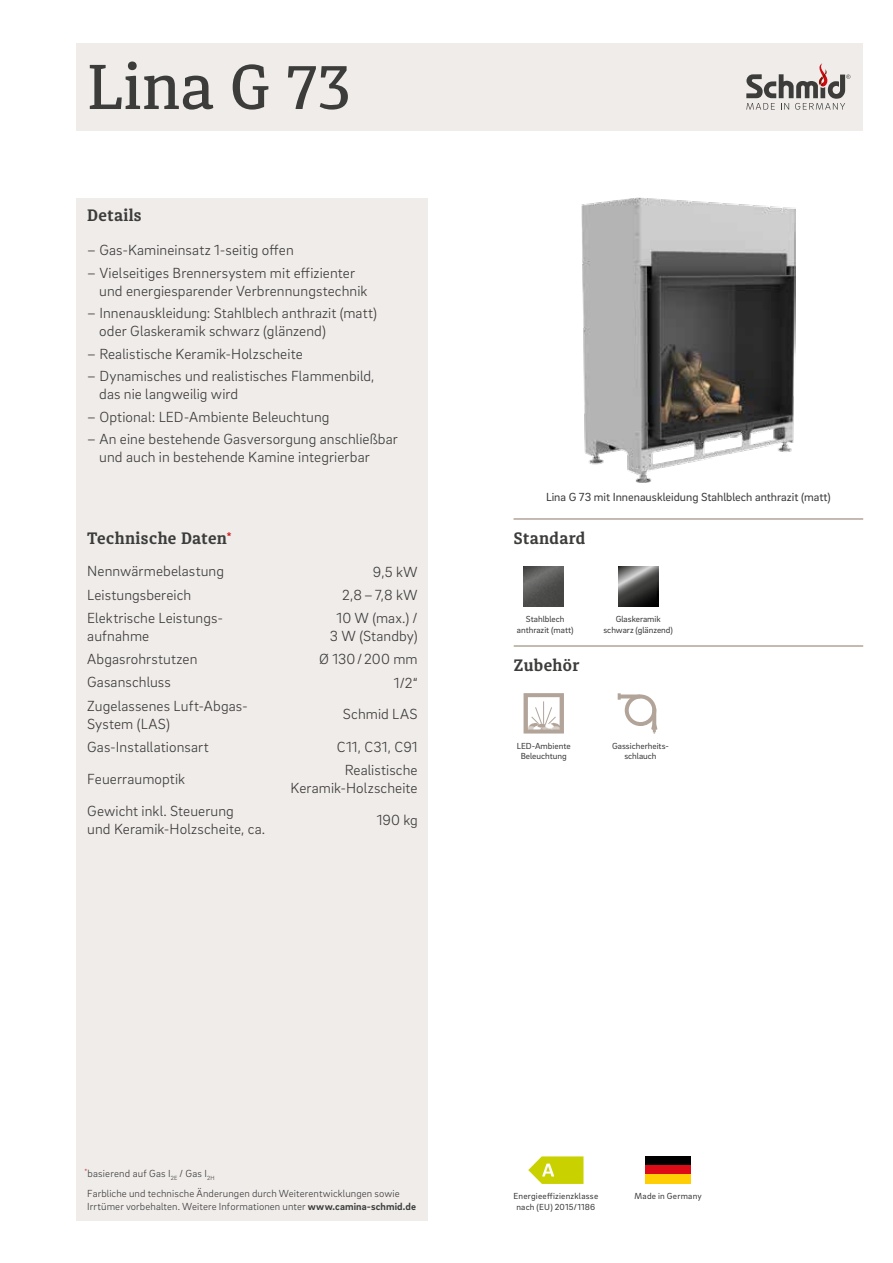
<style>
.page{position:relative;width:893px;height:1263px;background:#fff}
.page>*{position:absolute;margin:0;border:0;box-sizing:border-box;transform-origin:0 0}
.t1{font:500 63px "Diaria Pro";letter-spacing:-.005em;color:#3c3c3b}
.t2{font:700 16.5px "Diaria Pro";letter-spacing:.025em;color:#3c3c3b}
.t3{font:300 15px/18px "Brix Sans";letter-spacing:.005em;color:#3c3c3b}
.t4{font:12px "Brix Sans";color:#3c3c3b}
.t5{font:300 10.5px/12.6px "Brix Sans";letter-spacing:.01em;color:#3c3c3b}
.t6{font:9px/10.8px "Brix Sans";color:#3c3c3b;text-align:center}
.t7{font:9px "Brix Sans";letter-spacing:.025em;color:#3c3c3b}
.s1{font-weight:700}
</style>
<div class="page">
<div style="left:77px;top:198px;width:351px;height:1022px;background:#efecea"></div>
<div style="left:77px;top:43px;width:786px;height:87px;background:#efecea"></div>
<svg style="left:746px;top:63px;width:104px;height:47px"></svg>
<svg style="left:528px;top:1156px;width:55px;height:28px;background:#d3da30"></svg>
<div style="left:645px;top:1156px;width:46px;height:28px;background:#000"></div>
<div style="left:645px;top:1165px;width:46px;height:19px;background:#dd0b15"></div>
<div style="left:645px;top:1175px;width:46px;height:9px;background:#ffce05"></div>
<img style="left:524px;top:567px;width:40px;height:40px">
<img style="left:581px;top:198px;width:214px;height:284px">
<hr style="left:513px;top:518px;width:350px;height:2px;background:#b2a499">
<svg style="left:524px;top:693px;width:40px;height:40px"></svg>
<img style="left:618px;top:567px;width:40px;height:40px">
<hr style="left:514px;top:645px;width:349px;height:2px;background:#b2a499">
<svg style="left:618px;top:693px;width:40px;height:41px"></svg>
<h1 class="t1" style="left:87px;top:49px;width:266px">Lina G 73</h1>
<p class="t2" style="left:87px;top:205px;width:56px">Details</p>
<p class="t3" style="left:87px;top:241px;width:208px">– Gas-Kamineinsatz 1-seitig offen</p>
<p class="t3" style="left:99px;top:263px;width:270px;text-indent:-12px">– Vielseitiges Brennersystem mit effizienter und energiesparender Verbrennungstechnik</p>
<p class="t3" style="left:99px;top:304px;width:279px;text-indent:-12px">– Innenauskleidung: Stahlblech anthrazit (matt) oder Glaskeramik schwarz (glänzend)</p>
<p class="t3" style="left:87px;top:344px;width:217px">– Realistische Keramik-Holzscheite</p>
<p class="t3" style="left:99px;top:367px;width:277px;text-indent:-12px">– Dynamisches und realistisches Flammenbild, das nie langweilig wird</p>
<p class="t3" style="left:87px;top:407px;width:244px">– Optional: LED-Ambiente Beleuchtung</p>
<p class="t3" style="left:99px;top:430px;width:300px;text-indent:-12px">– An eine bestehende Gasversorgung anschließbar und auch in bestehende Kamine integrierbar</p>
<p class="t2" style="left:87px;top:528px;width:146px">Technische Daten<sup>*</sup></p>
<p class="t3" style="left:87px;top:559px;width:138px;line-height:23.4px">Nennwärmebelastung<br>Leistungsbereich<br>Elektrische Leistungs-</p>
<p class="t3" style="left:87px;top:624px;width:162px;line-height:23.1px">aufnahme<br>Abgasrohrstutzen<br>Gasanschluss<br>Zugelassenes Luft-Abgas-</p>
<p class="t3" style="left:87px;top:711px;width:123px;line-height:23.1px">System (LAS)<br>Gas-Installationsart</p>
<p class="t3" style="left:87px;top:762px;width:148px;line-height:32px">Feuerraumoptik<br>Gewicht inkl. Steuerung</p>
<p class="t3" style="left:87px;top:819px;width:180px">und Keramik-Holzscheite, ca.</p>
<p class="t3" style="left:336px;top:559px;width:83px;line-height:23.2px;text-align:right">9,5 kW<br>2,8–7,8 kW<br>10 W (max.) /</p>
<p class="t3" style="left:319px;top:624px;width:100px;line-height:23.2px;text-align:right">3 W (Standby)<br>Ø 130/200 mm<br>1/2“</p>
<p class="t3" style="left:337px;top:698px;width:82px;line-height:32.2px;text-align:center">Schmid LAS<br>C11, C31, C91</p>
<p class="t3" style="left:291px;top:760px;width:129px;text-align:right">Realistische<br>Keramik-Holzscheite</p>
<p class="t3" style="left:377px;top:810px;width:42px">190 kg</p>
<p class="t4" style="left:546px;top:489px;width:286px">Lina G 73 mit Innenauskleidung Stahlblech anthrazit (matt)</p>
<p class="t2" style="left:514px;top:528px;width:73px">Standard</p>
<p class="t6" style="left:517px;top:613px;width:58px">Stahlblech anthrazit (matt)</p>
<p class="t2" style="left:514px;top:655px;width:67px">Zubehör</p>
<p class="t6" style="left:603px;top:613px;width:71px">Glaskeramik schwarz (glänzend)</p>
<p class="t6" style="left:517px;top:740px;width:55px">LED-Ambiente<br>Beleuchtung</p>
<p class="t6" style="left:612px;top:740px;width:58px">Gassicherheits&shy;schlauch</p>
<p class="t5" style="left:85px;top:1166px;width:131px"><sup>*</sup>basierend auf Gas I<sub>2E</sub> / Gas I<sub>2H</sub></p>
<p class="t5" style="left:87px;top:1187px;width:330px">Farbliche und technische Änderungen durch Weiterentwicklungen sowie<br>Irrtümer vorbehalten. Weitere Informationen unter <span class="s1">www.camina-schmid.de</span></p>
<p class="t7" style="left:513px;top:1190px;width:86px">Energieeffizienzklasse</p>
<p class="t7" style="left:635px;top:1190px;width:69px">Made in Germany</p>
<p class="t7" style="left:516px;top:1201px;width:81px">nach (EU) 2015/1186</p>
</div>
